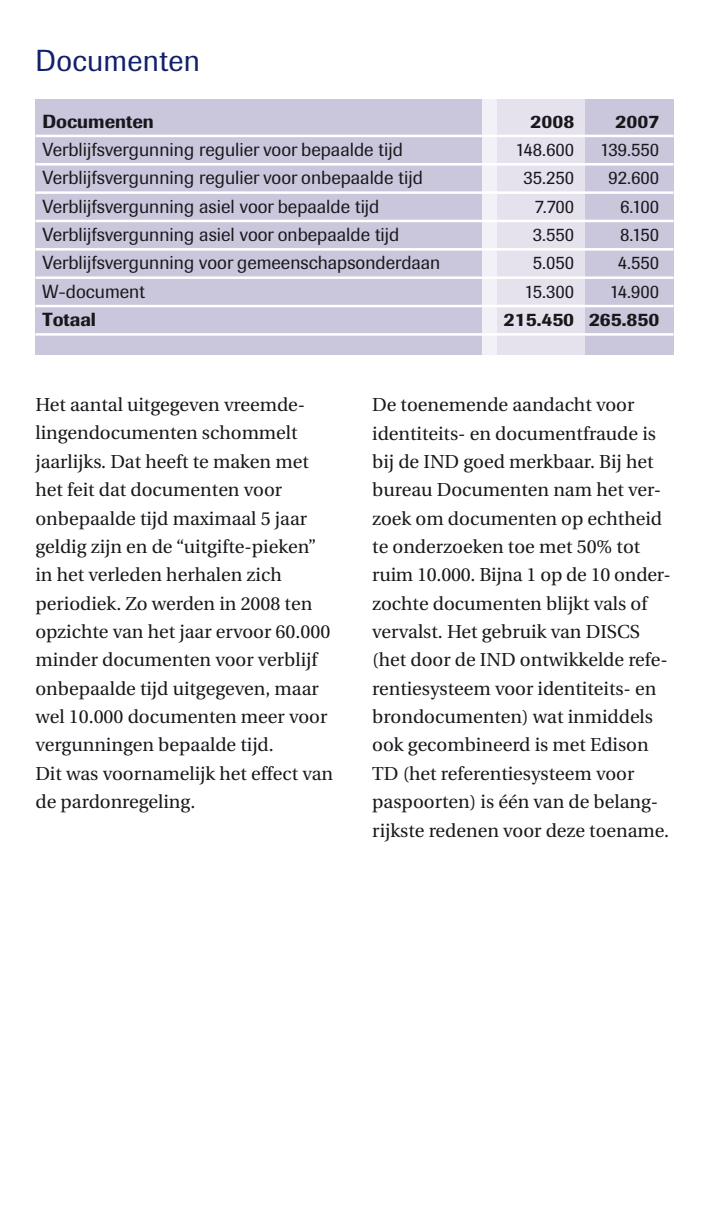
<style>
.page{position:relative;width:709px;height:1205px;background:#fff}
.page>*{position:absolute;margin:0;border:0;box-sizing:border-box;transform-origin:0 0}
.t1{font:30px "Imago BQ";letter-spacing:.01em;color:#10206b}
.t2{font:18.75px/28.2px "Utopia";color:#1a171c}
.t3{font:18.75px "Imago BQ";color:#1a171c}
.t4{font:500 18.75px "Imago BQ";color:#1a171c}
</style>
<div class="page">
<div style="left:35px;top:99px;width:638px;height:255px;background:#cac6dc"></div>
<div style="left:496px;top:99px;width:89px;height:255px;background:#e5e2ee"></div>
<div style="left:482px;top:99px;width:14px;height:255px;background:#f2f1f7"></div>
<hr style="left:35px;top:135px;width:638px;height:2px;background:#fff">
<hr style="left:35px;top:163px;width:638px;height:2px;background:#fff">
<hr style="left:35px;top:191px;width:638px;height:3px;background:#fff">
<hr style="left:35px;top:220px;width:638px;height:2px;background:#fff">
<hr style="left:35px;top:248px;width:638px;height:3px;background:#fff">
<hr style="left:35px;top:276px;width:638px;height:3px;background:#fff">
<hr style="left:35px;top:305px;width:638px;height:2px;background:#fff">
<hr style="left:35px;top:333px;width:638px;height:3px;background:#fff">
<h1 class="t1" style="left:35px;top:43px;width:166px">Documenten</h1>
<p class="t4" style="left:43px;top:110px;width:113px">Documenten</p>
<p class="t4" style="left:530px;top:110px;width:45px">2008</p>
<p class="t4" style="left:615px;top:110px;width:45px">2007</p>
<p class="t3" style="left:43px;top:138px;width:362px">Verblijfsvergunning regulier voor bepaalde tijd</p>
<p class="t3" style="left:515px;top:138px;width:60px">148.600</p>
<p class="t3" style="left:600px;top:138px;width:61px">139.550</p>
<p class="t3" style="left:43px;top:167px;width:382px">Verblijfsvergunning regulier voor onbepaalde tijd</p>
<p class="t3" style="left:523px;top:167px;width:52px">35.250</p>
<p class="t3" style="left:608px;top:167px;width:52px">92.600</p>
<p class="t3" style="left:42px;top:195px;width:338px">Verblijfsvergunning asiel voor bepaalde tijd</p>
<p class="t3" style="left:535px;top:195px;width:41px">7.700</p>
<p class="t3" style="left:620px;top:195px;width:41px">6.100</p>
<p class="t3" style="left:43px;top:224px;width:358px">Verblijfsvergunning asiel voor onbepaalde tijd</p>
<p class="t3" style="left:533px;top:224px;width:43px">3.550</p>
<p class="t3" style="left:620px;top:224px;width:41px">8.150</p>
<p class="t3" style="left:43px;top:252px;width:399px">Verblijfsvergunning voor gemeenschapsonderdaan</p>
<p class="t3" style="left:533px;top:252px;width:43px">5.050</p>
<p class="t3" style="left:618px;top:252px;width:43px">4.550</p>
<p class="t3" style="left:42px;top:280px;width:104px">W-document</p>
<p class="t3" style="left:524px;top:280px;width:51px">15.300</p>
<p class="t3" style="left:610px;top:280px;width:51px">14.900</p>
<p class="t4" style="left:42px;top:308px;width:55px">Totaal</p>
<p class="t4" style="left:504px;top:308px;width:157px">215.450 265.850</p>
<p class="t2" style="left:35px;top:391px;width:299px">Het aantal uitgegeven vreemde&shy;lingendocumenten schommelt jaarlijks. Dat heeft te maken met het feit dat documenten voor onbepaalde tijd maximaal 5 jaar geldig zijn en de “uitgifte-pieken” in het verleden herhalen zich periodiek. Zo werden in 2008 ten opzichte van het jaar ervoor 60.000 minder documenten voor verblijf onbepaalde tijd uitgegeven, maar wel 10.000 documenten meer voor vergunningen bepaalde tijd.<br>Dit was voornamelijk het effect van de pardonregeling.</p>
<p class="t2" style="left:372px;top:391px;width:300px">De toenemende aandacht voor identiteits- en documentfraude is bij de IND goed merkbaar. Bij het bureau Documenten nam het ver&shy;zoek om documenten op echtheid te onderzoeken toe met 50% tot ruim 10.000. Bijna 1 op de 10 onder&shy;zochte documenten blijkt vals of vervalst. Het gebruik van DISCS (het door de IND ontwikkelde refe&shy;rentiesysteem voor identiteits- en brondocumenten) wat inmiddels ook gecombineerd is met Edison<br>TD (het referentiesysteem voor paspoorten) is één van de belang&shy;rijkste redenen voor deze toename.</p>
</div>
